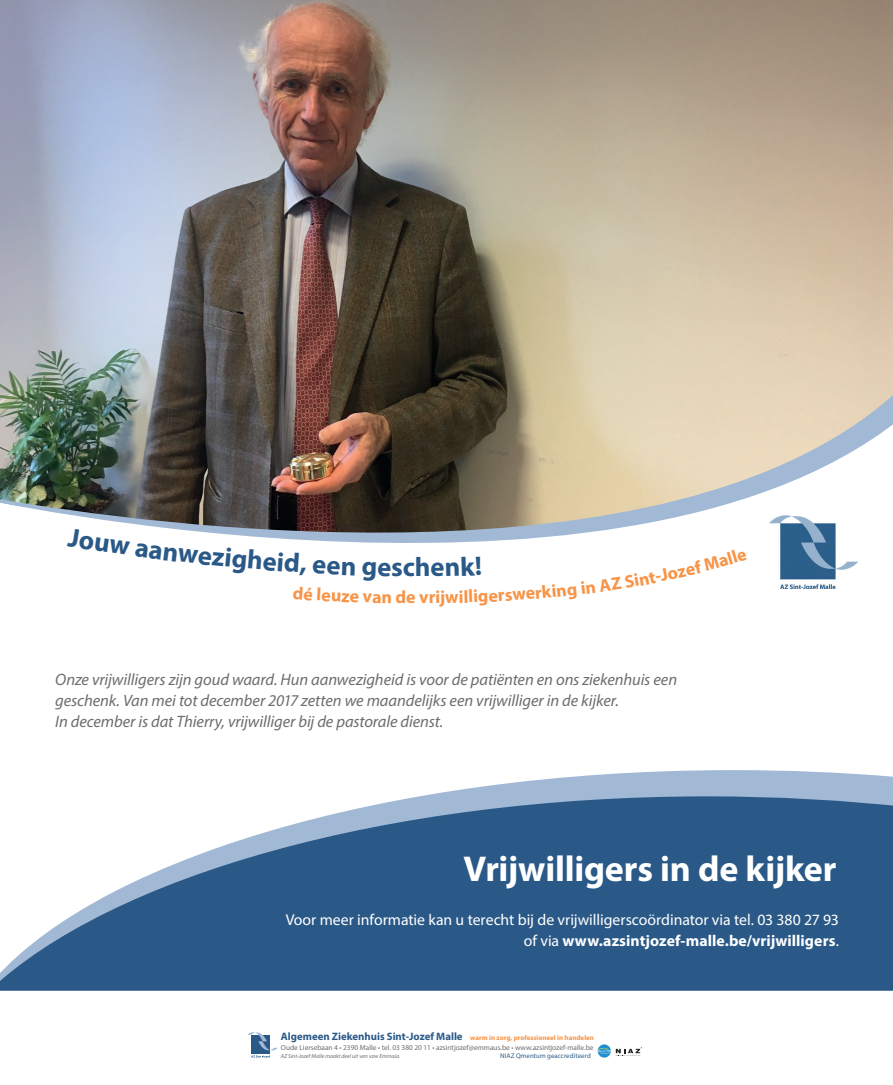
<style>
.page{position:relative;width:893px;height:1085px;background:#fff}
.page>*{position:absolute;margin:0;border:0;box-sizing:border-box;transform-origin:0 0}
.t1{font:700 36px "Myriad Pro";letter-spacing:-.005em;color:#fff}
.t2{font:700 26.85px "Myriad Pro";color:#2a5988}
.t3{font:700 17.85px "Myriad Pro";color:#f79447}
.t4{font:italic 16.5px/21px "Myriad Pro";letter-spacing:-.005em;color:#6c6d70}
.t5{font:15.75px/21.8px "Myriad Pro";letter-spacing:-.005em;color:#fff;text-align:right}
.t6{font:7.35px "Myriad Pro";color:#6c6d70}
.t7{font:700 7.05px "Myriad Pro";color:#f79447}
.t8{font:6.75px "Myriad Pro";letter-spacing:.01em;color:#2a5988}
.t9{font:italic 5.7px "Myriad Pro";color:#6c6d70}
.s1{font-weight:700}
.s2{font-size:10.8px;color:#2a5988}
</style>
<div class="page">
<svg style="left:262px;top:534px;width:574px;height:55px"></svg>
<img style="left:0;top:0;width:893px;height:534px">
<img style="left:770px;top:514px;width:88px;height:74px">
<svg style="left:422px;top:770px;width:471px;height:26px;fill:#a2b9d5"></svg>
<svg style="left:0;top:796px;width:893px;height:194px;fill:#2a5988"></svg>
<svg style="left:247px;top:1032px;width:31px;height:25px"></svg>
<svg style="left:598px;top:1044px;width:13px;height:13px"></svg>
<svg style="left:598px;top:1046px;width:44px;height:9px"></svg>
<svg style="left:67px;top:528px;width:195px;height:10px"></svg>
<svg style="left:313px;top:559px;width:89px;height:22px"></svg>
<svg style="left:431px;top:556px;width:50px;height:20px"></svg>
<svg style="left:293px;top:586px;width:10px;height:3px"></svg>
<svg style="left:489px;top:550px;width:258px;height:39px"></svg>
<h2 class="t2" style="left:264px;top:543px;width:46px;rotate:4deg">eid,</h2>
<h2 class="t2" style="left:403px;top:549px;width:29px">ch</h2>
<p class="t3" style="left:304px;top:582px;width:39px;rotate:3deg">é leu</p>
<p class="t3" style="left:395px;top:585px;width:35px">dev</p>
<p class="t3" style="left:428px;top:585px;width:32px;rotate:-1deg">rijw</p>
<p class="t3" style="left:458px;top:585px;width:31px;rotate:-2deg">illig</p>
<p class="t4" style="left:55px;top:668px;width:623px">Onze vrijwilligers zijn goud waard. Hun aanwezigheid is voor de patiënten en ons ziekenhuis een geschenk. Van mei tot december 2017 zetten we maandelijks een vrijwilliger in de kijker.<br>In december is dat Thierry, vrijwilliger bij de pastorale dienst.</p>
<h1 class="t1" style="left:463px;top:845px;width:375px">Vrijwilligers in de kijker</h1>
<p class="t5" style="left:286px;top:908px;width:555px">Voor meer informatie kan u terecht bij de vrijwilligerscoördinator via tel. 03 380 27 93 of via <span class="s1">www.azsintjozef-malle.be/vrijwilligers</span>.</p>
<p class="t7" style="left:281px;top:1033px;width:315px"><span class="s2">Algemeen Ziekenhuis Sint-Jozef Malle</span> warm in zorg, professioneel in handelen</p>
<p class="t9" style="left:281px;top:1051px;width:120px">AZ Sint-Jozef Malle maakt deel uit van vzw Emmaüs</p>
<p class="t8" style="left:500px;top:1050px;width:92px">NIAZ Qmentum geaccrediteerd</p>
<p class="t6" style="left:281px;top:1042px;width:314px">Oude Liersebaan 4 • 2390 Malle • tel. 03 380 20 11 • azsintjozef@emmaus.be • www.azsintjozef-malle.be</p>
</div>
